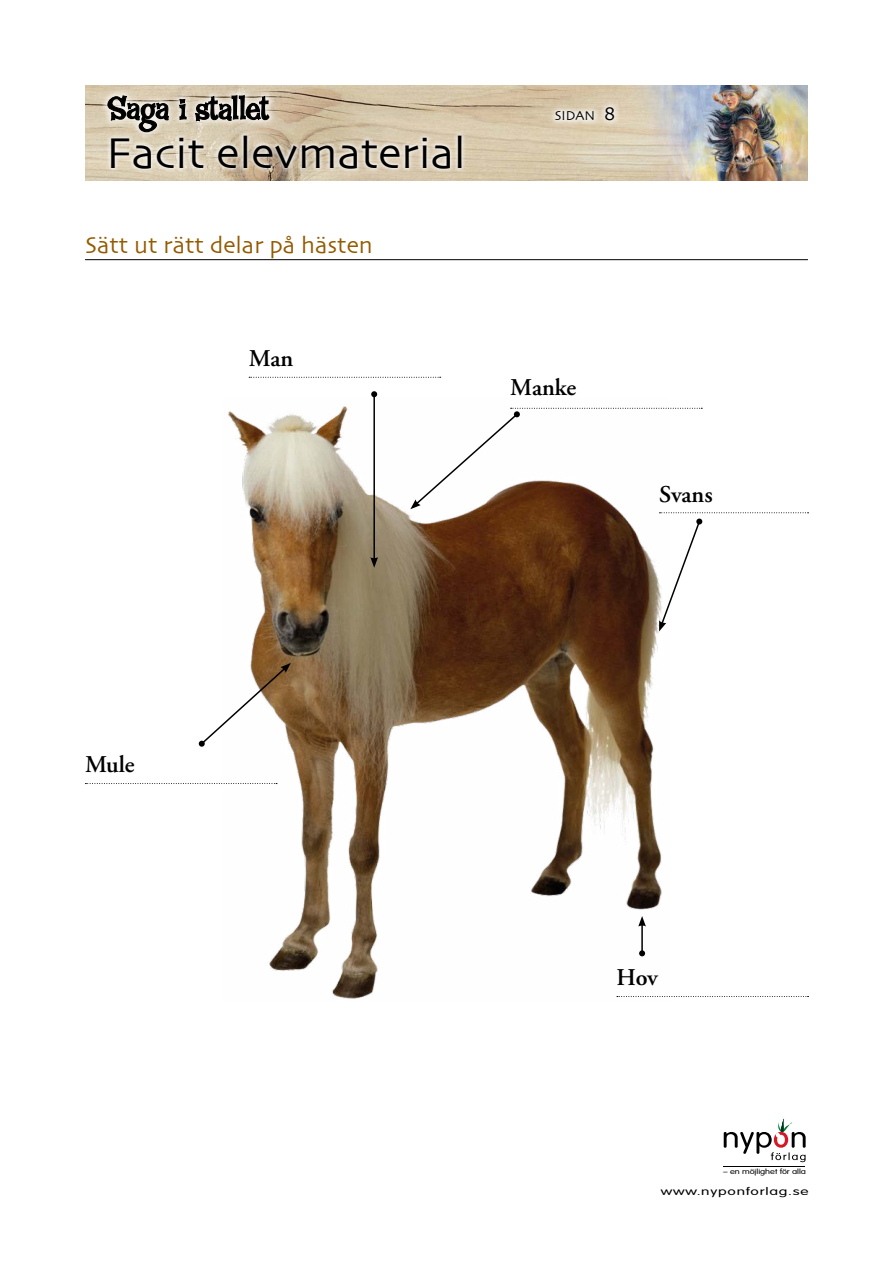
<style>
.page{position:relative;width:893px;height:1263px;background:#fff}
.page>*{position:absolute;margin:0;border:0;box-sizing:border-box;transform-origin:0 0}
.t1{font:45px "Skia";color:#000}
.t2{font:24px "Skia";color:#935b00}
.t3{font:600 24px "Adobe Garamond";color:#000}
.t4{font:13.5px "Skia";color:#000}
.t5{font:300 10.5px "VAG Rounded";letter-spacing:.05em;color:#000;scale:1.48 1}
.t6{font:300 7.2px "VAG Rounded";letter-spacing:-.005em;color:#000;scale:1.28 1}
.s1{font-size:19.5px}
</style>
<div class="page">
<img style="left:85px;top:85px;width:723px;height:95px">
<svg style="left:724px;top:1118px;width:82px;height:44px"></svg>
<hr style="left:724px;top:1167px;width:81px;height:1px;background:#000">
<div style="left:548px;top:99px;width:74px;height:29px;background:#fff;opacity:.75"></div>
<div style="left:100px;top:88px;width:177px;height:52px;background:#fff;opacity:.75"></div>
<svg style="left:178px;top:94px;width:92px;height:29px;background:#89847b"></svg>
<svg style="left:108px;top:94px;width:62px;height:36px;background:#8d887e"></svg>
<div style="left:106px;top:130px;width:361px;height:43px;background:#fff;opacity:.75"></div>
<img style="left:228px;top:406px;width:441px;height:593px">
<hr style="left:85px;top:259px;width:723px;height:1px;background:#000">
<svg style="left:85px;top:783px;width:192px;height:1px"></svg>
<svg style="left:199px;top:663px;width:92px;height:84px"></svg>
<svg style="left:249px;top:377px;width:192px;height:1px"></svg>
<svg style="left:617px;top:996px;width:191px;height:1px"></svg>
<hr style="left:373px;top:394px;width:2px;height:165px;background:#000">
<svg style="left:371px;top:391px;width:6px;height:6px"></svg>
<svg style="left:370px;top:557px;width:8px;height:11px"></svg>
<svg style="left:410px;top:408px;width:398px;height:223px"></svg>
<hr style="left:641px;top:924px;width:2px;height:29px;background:#000">
<svg style="left:639px;top:950px;width:6px;height:6px"></svg>
<svg style="left:638px;top:916px;width:8px;height:10px"></svg>
<h1 class="t1" style="left:106px;top:126px;width:361px">Facit elevmaterial</h1>
<p class="t2" style="left:85px;top:231px;width:289px">Sätt ut rätt delar på hästen</p>
<p class="t3" style="left:249px;top:345px;width:46px">Man</p>
<p class="t4" style="left:555px;top:107px;width:62px">SIDAN <span class="s1">8</span></p>
<p class="t3" style="left:510px;top:374px;width:68px">Manke</p>
<p class="t3" style="left:659px;top:481px;width:55px">Svans</p>
<p class="t3" style="left:85px;top:751px;width:51px">Mule</p>
<p class="t3" style="left:617px;top:964px;width:43px">Hov</p>
<p class="t6" style="left:723px;top:1167px;width:66px">– en möjlighet för alla</p>
<p class="t5" style="left:661px;top:1185px;width:101px">www.nyponforlag.se</p>
</div>
